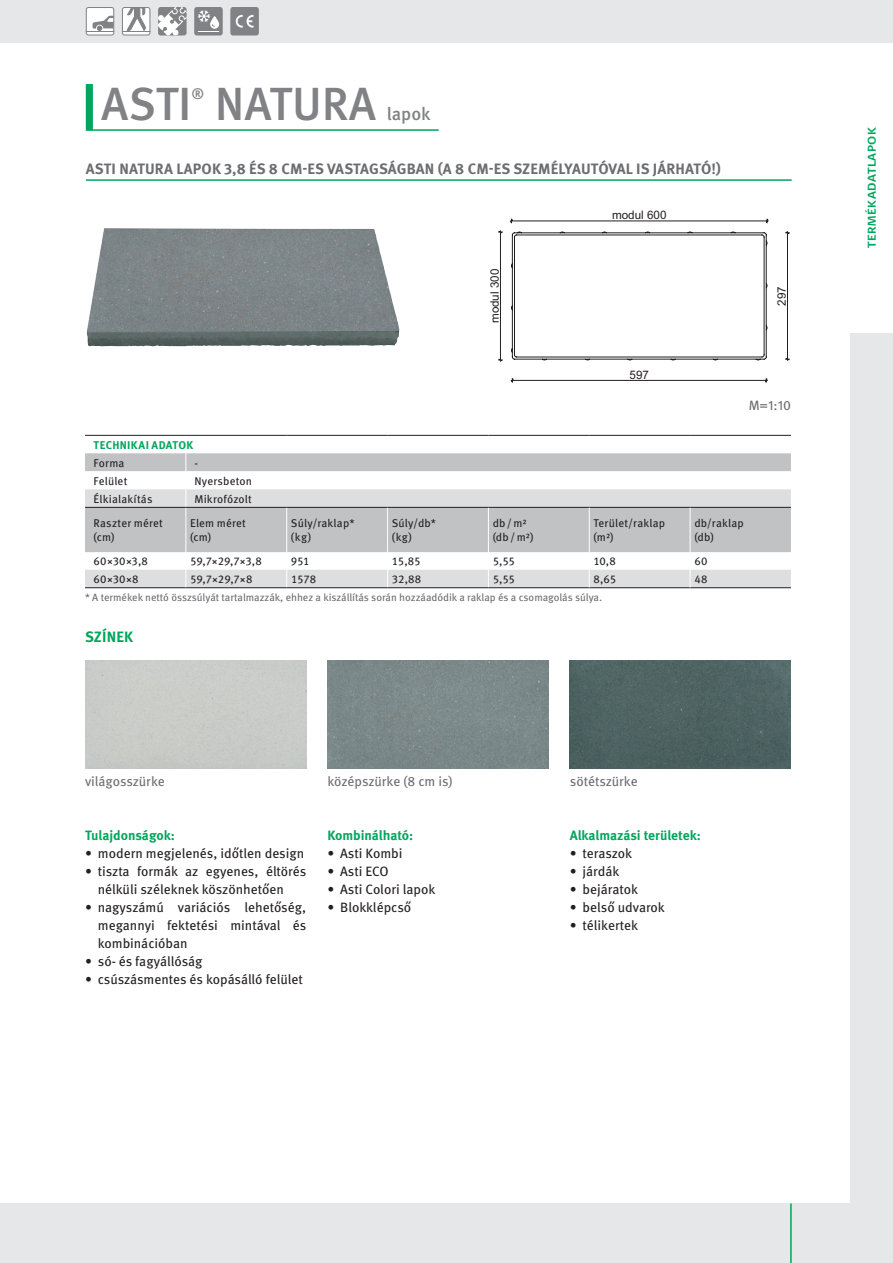
<style>
.page{position:relative;width:893px;height:1263px;background:#fff}
.page>*{position:absolute;margin:0;border:0;box-sizing:border-box;transform-origin:0 0}
.t1{font:500 46.5px "Meta Pro";color:#808285}
.t2{font:500 18px "Meta Pro";color:#808285}
.t3{font:700 15px "Meta Pro";letter-spacing:.01em;color:#6c6d70}
.t4{font:700 15px "Meta Pro";letter-spacing:.01em;color:#00a65d}
.t5{font:500 15px "Meta Pro";color:#808285}
.t6{font:13.5px/18px "Meta Pro";letter-spacing:-.005em;color:#231f20}
.t7{font:700 13.5px "Meta Pro";letter-spacing:-.005em;color:#00a65d}
.t8{font:13.5px "Meta Pro";letter-spacing:-.01em;color:#6c6d70}
.t9{font:11.7px "Arial";color:#231f20}
.t10{font:11.25px/13.5px "Meta Pro";letter-spacing:.015em;color:#231f20}
.t11{font:500 11.25px "Signa";letter-spacing:.04em;color:#00a65d}
.t12{font:700 11.25px "Meta Pro";letter-spacing:.03em;color:#00a65d}
.t13{font:10.5px "Meta Pro";letter-spacing:-.005em;color:#6c6d70}
</style>
<div class="page">
<div style="left:0;top:0;width:893px;height:43px;background:#e6e7e9"></div>
<div style="left:0;top:1203px;width:893px;height:60px;background:#e6e7e9"></div>
<hr style="left:790px;top:1203px;width:2px;height:60px;background:#00a65d">
<div style="left:850px;top:333px;width:43px;height:930px;background:#e6e7e9"></div>
<hr style="left:86px;top:179px;width:706px;height:2px;background:#00a65d">
<svg style="left:86px;top:84px;width:353px;height:47px"></svg>
<svg style="left:122px;top:7px;width:28px;height:28px"></svg>
<svg style="left:86px;top:7px;width:28px;height:28px"></svg>
<div style="left:230px;top:7px;width:29px;height:29px;background:#808285;border-radius:3px"></div>
<svg style="left:235px;top:15px;width:19px;height:13px"></svg>
<svg style="left:158px;top:7px;width:29px;height:28px"></svg>
<div style="left:194px;top:7px;width:29px;height:28px;background:#808285;border-radius:3px"></div>
<svg style="left:197px;top:10px;width:23px;height:22px"></svg>
<img style="left:570px;top:660px;width:221px;height:108px">
<div style="left:327px;top:660px;width:222px;height:108px;background:#7b8989"></div>
<img style="left:87px;top:234px;width:312px;height:113px">
<div style="left:85px;top:453px;width:706px;height:18px;background:#c1c2c4"></div>
<svg style="left:85px;top:489px;width:706px;height:98px"></svg>
<hr style="left:85px;top:435px;width:101px;height:1px;background:#231f20">
<hr style="left:186px;top:435px;width:101px;height:1px;background:#231f20">
<hr style="left:287px;top:435px;width:101px;height:1px;background:#231f20">
<hr style="left:388px;top:435px;width:100px;height:1px;background:#231f20">
<hr style="left:488px;top:435px;width:101px;height:1px;background:#231f20">
<hr style="left:589px;top:435px;width:101px;height:1px;background:#231f20">
<hr style="left:690px;top:435px;width:101px;height:1px;background:#231f20">
<hr style="left:85px;top:587px;width:101px;height:1px;background:#231f20">
<svg style="left:185px;top:552px;width:1px;height:35px"></svg>
<svg style="left:286px;top:552px;width:1px;height:35px"></svg>
<svg style="left:387px;top:552px;width:1px;height:35px"></svg>
<svg style="left:488px;top:552px;width:1px;height:35px"></svg>
<hr style="left:186px;top:587px;width:101px;height:1px;background:#231f20">
<hr style="left:287px;top:587px;width:101px;height:1px;background:#231f20">
<hr style="left:388px;top:587px;width:100px;height:1px;background:#231f20">
<hr style="left:488px;top:587px;width:101px;height:1px;background:#231f20">
<svg style="left:185px;top:453px;width:1px;height:54px"></svg>
<hr style="left:185px;top:508px;width:1px;height:44px;background:#fff">
<hr style="left:286px;top:508px;width:1px;height:44px;background:#fff">
<hr style="left:387px;top:508px;width:1px;height:44px;background:#fff">
<hr style="left:488px;top:508px;width:1px;height:44px;background:#fff">
<hr style="left:85px;top:507px;width:101px;height:1px;background:#231f20">
<hr style="left:186px;top:507px;width:101px;height:1px;background:#231f20">
<hr style="left:287px;top:507px;width:101px;height:1px;background:#231f20">
<hr style="left:388px;top:507px;width:100px;height:1px;background:#231f20">
<hr style="left:488px;top:507px;width:101px;height:1px;background:#231f20">
<hr style="left:589px;top:507px;width:101px;height:1px;background:#231f20">
<hr style="left:690px;top:507px;width:101px;height:1px;background:#231f20">
<hr style="left:589px;top:587px;width:101px;height:1px;background:#231f20">
<hr style="left:690px;top:587px;width:101px;height:1px;background:#231f20">
<hr style="left:589px;top:508px;width:1px;height:44px;background:#fff">
<hr style="left:690px;top:508px;width:1px;height:44px;background:#fff">
<svg style="left:589px;top:552px;width:1px;height:35px"></svg>
<svg style="left:690px;top:552px;width:1px;height:35px"></svg>
<svg style="left:510px;top:219px;width:259px;height:141px"></svg>
<svg style="left:498px;top:230px;width:5px;height:132px"></svg>
<svg style="left:785px;top:231px;width:5px;height:130px"></svg>
<svg style="left:511px;top:378px;width:257px;height:5px"></svg>
<h1 class="t1" style="left:101px;top:68px;width:92px">ASTI</h1>
<p class="t5" style="left:192px;top:82px;width:14px">®</p>
<h1 class="t1" style="left:215px;top:68px;width:163px">NATURA</h1>
<h2 class="t2" style="left:387px;top:100px;width:45px">lapok</h2>
<p class="t3" style="left:86px;top:157px;width:636px">ASTI NATURA LAPOK 3,8 ÉS 8 CM-ES VASTAGSÁGBAN (A 8 CM-ES SZEMÉLYAUTÓVAL IS JÁRHATÓ!)</p>
<p class="t9" style="left:487px;top:323px;width:56px;rotate:-90deg">modul 300</p>
<p class="t9" style="left:612px;top:207px;width:56px">modul 600</p>
<p class="t9" style="left:630px;top:366px;width:21px">597</p>
<p class="t9" style="left:774px;top:306px;width:21px;rotate:-90deg">297</p>
<p class="t8" style="left:749px;top:395px;width:44px">M=1:10</p>
<p class="t12" style="left:94px;top:436px;width:101px">TECHNIKAI ADATOK</p>
<p class="t10" style="left:94px;top:455px;width:32px">Forma</p>
<p class="t10" style="left:194px;top:455px;width:5px">-</p>
<p class="t10" style="left:94px;top:473px;width:35px">Felület</p>
<p class="t10" style="left:194px;top:473px;width:59px">Nyersbeton</p>
<p class="t10" style="left:94px;top:491px;width:61px">Élkialakítás</p>
<p class="t10" style="left:194px;top:491px;width:59px">Mikrofózolt</p>
<p class="t10" style="left:94px;top:516px;width:71px">Raszter méret (cm)</p>
<p class="t10" style="left:190px;top:516px;width:57px">Elem méret (cm)</p>
<p class="t10" style="left:291px;top:516px;width:65px">Súly/raklap* (kg)</p>
<p class="t10" style="left:392px;top:516px;width:46px">Súly/db* (kg)</p>
<p class="t10" style="left:493px;top:516px;width:42px">db/m2 (db/m2)</p>
<p class="t10" style="left:593px;top:516px;width:73px">Terület/raklap (m2)</p>
<p class="t10" style="left:694px;top:516px;width:51px">db/raklap (db)</p>
<p class="t10" style="left:94px;top:554px;width:56px">60×30×3,8</p>
<p class="t10" style="left:190px;top:554px;width:73px">59,7×29,7×3,8</p>
<p class="t10" style="left:291px;top:554px;width:20px">951</p>
<p class="t10" style="left:392px;top:554px;width:30px">15,85</p>
<p class="t10" style="left:493px;top:554px;width:24px">5,55</p>
<p class="t10" style="left:593px;top:554px;width:24px">10,8</p>
<p class="t10" style="left:694px;top:554px;width:15px">60</p>
<p class="t10" style="left:94px;top:572px;width:47px">60×30×8</p>
<p class="t10" style="left:190px;top:572px;width:64px">59,7×29,7×8</p>
<p class="t10" style="left:291px;top:572px;width:27px">1578</p>
<p class="t10" style="left:392px;top:572px;width:31px">32,88</p>
<p class="t10" style="left:493px;top:572px;width:24px">5,55</p>
<p class="t10" style="left:593px;top:572px;width:24px">8,65</p>
<p class="t10" style="left:694px;top:572px;width:15px">48</p>
<p class="t13" style="left:85px;top:589px;width:519px">* A termékek nettó összsúlyát tartalmazzák, ehhez a kiszállítás során hozzáadódik a raklap és a csomagolás súlya.</p>
<p class="t4" style="left:85px;top:625px;width:49px">SZÍNEK</p>
<p class="t8" style="left:85px;top:771px;width:81px">világosszürke</p>
<p class="t8" style="left:327px;top:771px;width:127px">középszürke (8 cm is)</p>
<p class="t8" style="left:570px;top:771px;width:69px">sötétszürke</p>
<p class="t7" style="left:85px;top:825px;width:91px">Tulajdonságok:</p>
<p class="t6" style="left:85px;top:843px;width:221px">• modern megjelenés, időtlen design</p>
<p class="t6" style="left:98px;top:861px;width:210px;text-indent:-13px">• tiszta formák az egyenes, éltörés nélküli széleknek köszönhetően</p>
<p class="t6" style="left:98px;top:897px;width:210px;text-align:justify;text-indent:-13px">• nagyszámú variációs lehetőség, megannyi fektetési mintával és kombinációban</p>
<p class="t6" style="left:85px;top:951px;width:119px">• só- és fagyállóság</p>
<p class="t6" style="left:85px;top:969px;width:219px">• csúszásmentes és kopásálló felület</p>
<p class="t7" style="left:327px;top:825px;width:87px">Kombinálható:</p>
<p class="t6" style="left:327px;top:843px;width:77px">• Asti Kombi</p>
<p class="t6" style="left:327px;top:861px;width:63px">• Asti ECO</p>
<p class="t6" style="left:327px;top:879px;width:109px">• Asti Colori lapok</p>
<p class="t6" style="left:327px;top:897px;width:85px">• Blokklépcső</p>
<p class="t7" style="left:570px;top:825px;width:133px">Alkalmazási területek:</p>
<p class="t6" style="left:570px;top:843px;width:64px">• teraszok</p>
<p class="t6" style="left:570px;top:861px;width:51px">• járdák</p>
<p class="t6" style="left:570px;top:879px;width:70px">• bejáratok</p>
<p class="t6" style="left:570px;top:897px;width:97px">• belső udvarok</p>
<p class="t6" style="left:570px;top:915px;width:70px">• télikertek</p>
<p class="t11" style="left:864px;top:248px;width:123px;rotate:-90deg">TERMÉKADATLAPOK</p>
</div>
